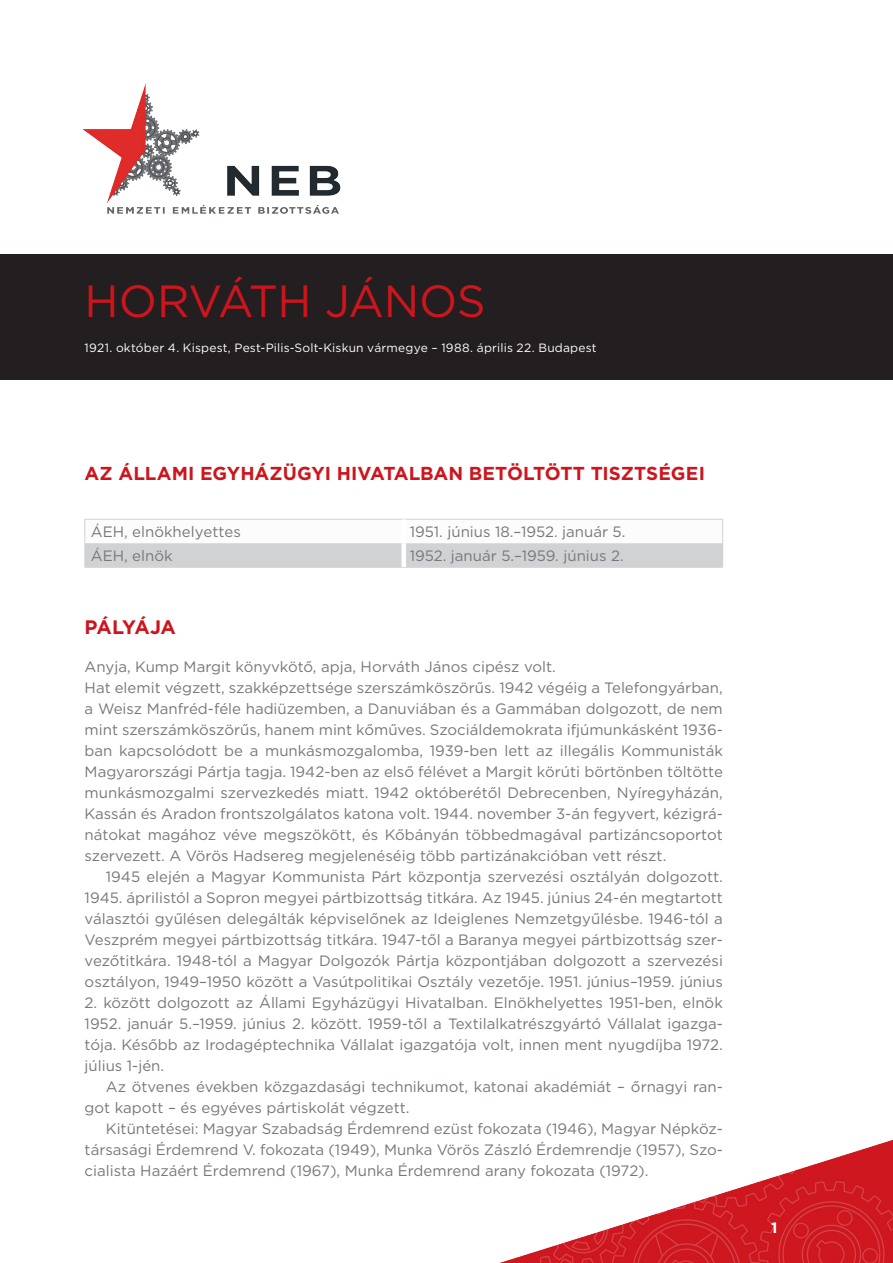
<style>
.page{position:relative;width:893px;height:1263px;background:#fff}
.page>*{position:absolute;margin:0;border:0;box-sizing:border-box;transform-origin:0 0}
.név{font:45px "Gotham";letter-spacing:-.015em;color:#cd151d}
.cím{font:700 19.5px "Gotham";letter-spacing:-.04em;color:#cd151d}
.cím-2{font:700 18.75px "Gotham";color:#cd151d}
.Bekezdésstílus_1{font:15px/21px "Gotham";color:#76787b;text-align:justify}
.t1{font:700 15px "Gotham";color:#fff}
.születés{font:12px "Gotham";letter-spacing:.015em;color:#fff}
</style>
<div class="page">
<img style="left:500px;top:1140px;width:393px;height:123px">
<div style="left:0;top:254px;width:893px;height:125px;background:#231f20"></div>
<img style="left:82px;top:83px;width:259px;height:131px">
<svg style="left:85px;top:519px;width:638px;height:48px"></svg>
<hr style="left:85px;top:567px;width:319px;height:1px;background:#d1d2d4">
<hr style="left:404px;top:567px;width:319px;height:1px;background:#d1d2d4">
<div style="left:401px;top:519px;width:5px;height:24px;background:#fff"></div>
<div style="left:401px;top:543px;width:5px;height:24px;background:#fff"></div>
<p class="név" style="left:85px;top:272px;width:402px">HORVÁTH JÁNOS</p>
<p class="születés" style="left:85px;top:340px;width:514px">1921. október 4. Kispest, Pest-Pilis-Solt-Kiskun vármegye – 1988. április 22. Budapest</p>
<p class="cím-2" style="left:85px;top:461px;width:622px">AZ ÁLLAMI EGYHÁZÜGYI HIVATALBAN BETÖLTÖTT TISZTSÉGEI</p>
<p class="Bekezdésstílus_1" style="left:91px;top:521px;width:152px">ÁEH, elnökhelyettes</p>
<p class="Bekezdésstílus_1" style="left:410px;top:521px;width:217px">1951. június 18.–1952. január 5.</p>
<p class="Bekezdésstílus_1" style="left:91px;top:545px;width:83px">ÁEH, elnök</p>
<p class="Bekezdésstílus_1" style="left:410px;top:545px;width:215px">1952. január 5.–1959. június 2.</p>
<p class="cím" style="left:85px;top:614px;width:93px">PÁLYÁJA</p>
<p class="Bekezdésstílus_1" style="left:85px;top:655px;width:473px">Anyja, Kump Margit könyvkötő, apja, Horváth János cipész volt.</p>
<p class="Bekezdésstílus_1" style="left:85px;top:676px;width:640px">Hat elemit végzett, szakképzettsége szerszámköszörűs. 1942 végéig a Telefongyárban, a Weisz Manfréd-féle hadiüzemben, a Danuviában és a Gammában dolgozott, de nem mint szerszámköszörűs, hanem mint kőműves. Szociáldemokrata ifjúmunkásként 1936- ban kapcsolódott be a munkásmozgalomba, 1939-ben lett az illegális Kommunisták Magyarországi Pártja tagja. 1942-ben az első félévet a Margit körúti börtönben töltötte munkásmozgalmi szervezkedés miatt. 1942 októberétől Debrecenben, Nyíregyházán, Kassán és Aradon frontszolgálatos katona volt. 1944. november 3-án fegyvert, kézigrá&shy;nátokat magához véve megszökött, és Kőbányán többedmagával partizáncsoportot szervezett. A Vörös Hadsereg megjelenéséig több partizánakcióban vett részt.</p>
<p class="Bekezdésstílus_1" style="left:85px;top:865px;width:640px;text-indent:21px">1945 elején a Magyar Kommunista Párt központja szervezési osztályán dolgozott.<br>1945. áprilistól a Sopron megyei pártbizottság titkára. Az 1945. június 24-én megtartott választói gyűlésen delegálták képviselőnek az Ideiglenes Nemzetgyűlésbe. 1946-tól a Veszprém megyei pártbizottság titkára. 1947-től a Baranya megyei pártbizottság szer&shy;vezőtitkára. 1948-tól a Magyar Dolgozók Pártja központjában dolgozott a szervezési osztályon, 1949–1950 között a Vasútpolitikai Osztály vezetője. 1951. június–1959. június</p>
<p class="Bekezdésstílus_1" style="left:85px;top:991px;width:640px">2. között dolgozott az Állami Egyházügyi Hivatalban. Elnökhelyettes 1951-ben, elnök 1952. január 5.–1959. június 2. között. 1959-től a Textilalkatrészgyártó Vállalat igazga&shy;tója. Később az Irodagéptechnika Vállalat igazgatója volt, innen ment nyugdíjba 1972. július 1-jén.</p>
<p class="Bekezdésstílus_1" style="left:85px;top:1075px;width:640px;text-indent:21px">Az ötvenes években közgazdasági technikumot, katonai akadémiát – őrnagyi ran&shy;got kapott – és egyéves pártiskolát végzett.</p>
<p class="Bekezdésstílus_1" style="left:85px;top:1117px;width:640px;text-indent:21px">Kitüntetései: Magyar Szabadság Érdemrend ezüst fokozata (1946), Magyar Népköz&shy;társasági Érdemrend V. fokozata (1949), Munka Vörös Zászló Érdemrendje (1957), Szo&shy;cialista Hazáért Érdemrend (1967), Munka Érdemrend arany fokozata (1972).</p>
<p class="t1" style="left:771px;top:1218px;width:8px">1</p>
</div>
